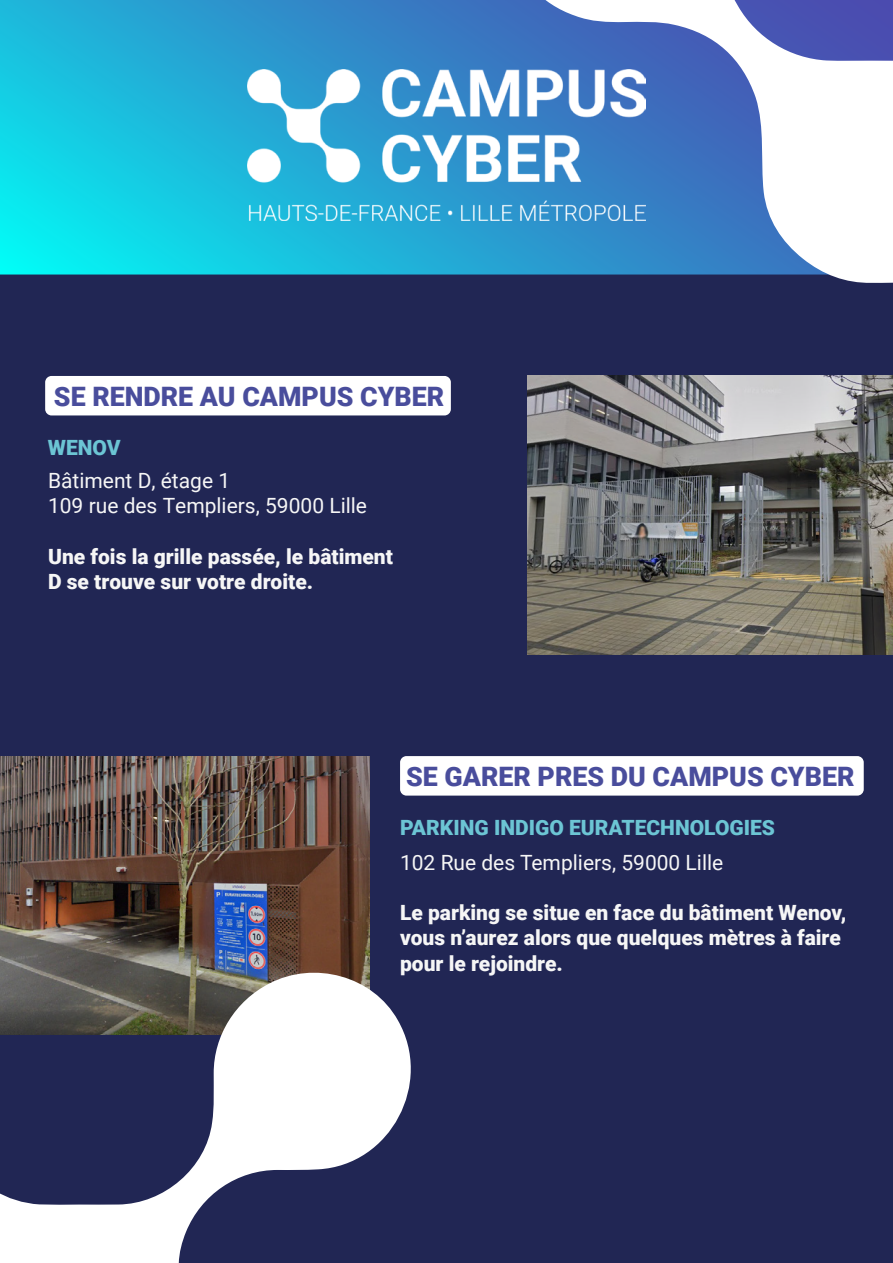
<style>
.page{position:relative;width:893px;height:1263px;background:#212654}
.page>*{position:absolute;margin:0;border:0;box-sizing:border-box;transform-origin:0 0}
.t1{font:900 26.7px "Roboto";color:#494d9c}
.t2{font:900 21px/25.2px "Roboto";color:#f6f6f6}
.t3{font:21px/25.2px "Roboto";color:#f6f6f6}
.t4{font:900 21px "Roboto";color:#6cc5d4}
</style>
<div class="page">
<svg style="left:0;top:0;width:478px;height:274px;background:#1db8db"></svg>
<img style="left:248px;top:69px;width:230px;height:151px">
<div style="left:45px;top:376px;width:406px;height:39px;background:#fff;border-radius:6px"></div>
<img style="left:528px;top:592px;width:365px;height:63px">
<div style="left:400px;top:756px;width:464px;height:40px;background:#fff;border-radius:6px"></div>
<img style="left:0;top:756px;width:370px;height:203px">
<svg style="left:0;top:959px;width:411px;height:304px"></svg>
<svg style="left:478px;top:0;width:415px;height:592px"></svg>
<p class="t1" style="left:54px;top:378px;width:392px">SE RENDRE AU CAMPUS CYBER</p>
<p class="t4" style="left:48px;top:433px;width:74px">WENOV</p>
<p class="t3" style="left:48px;top:467px;width:321px">Bâtiment D, étage 1<br>109 rue des Templiers, 59000 Lille</p>
<p class="t2" style="left:48px;top:543px;width:346px">Une fois la grille passée, le bâtiment<br>D se trouve sur votre droite.</p>
<p class="t1" style="left:406px;top:758px;width:450px">SE GARER PRES DU CAMPUS CYBER</p>
<p class="t4" style="left:400px;top:813px;width:376px">PARKING INDIGO EURATECHNOLOGIES</p>
<p class="t3" style="left:400px;top:849px;width:325px">102 Rue des Templiers, 59000 Lille</p>
<p class="t2" style="left:400px;top:899px;width:448px">Le parking se situe en face du bâtiment Wenov, vous n’aurez alors que quelques mètres à faire pour le rejoindre.</p>
</div>
